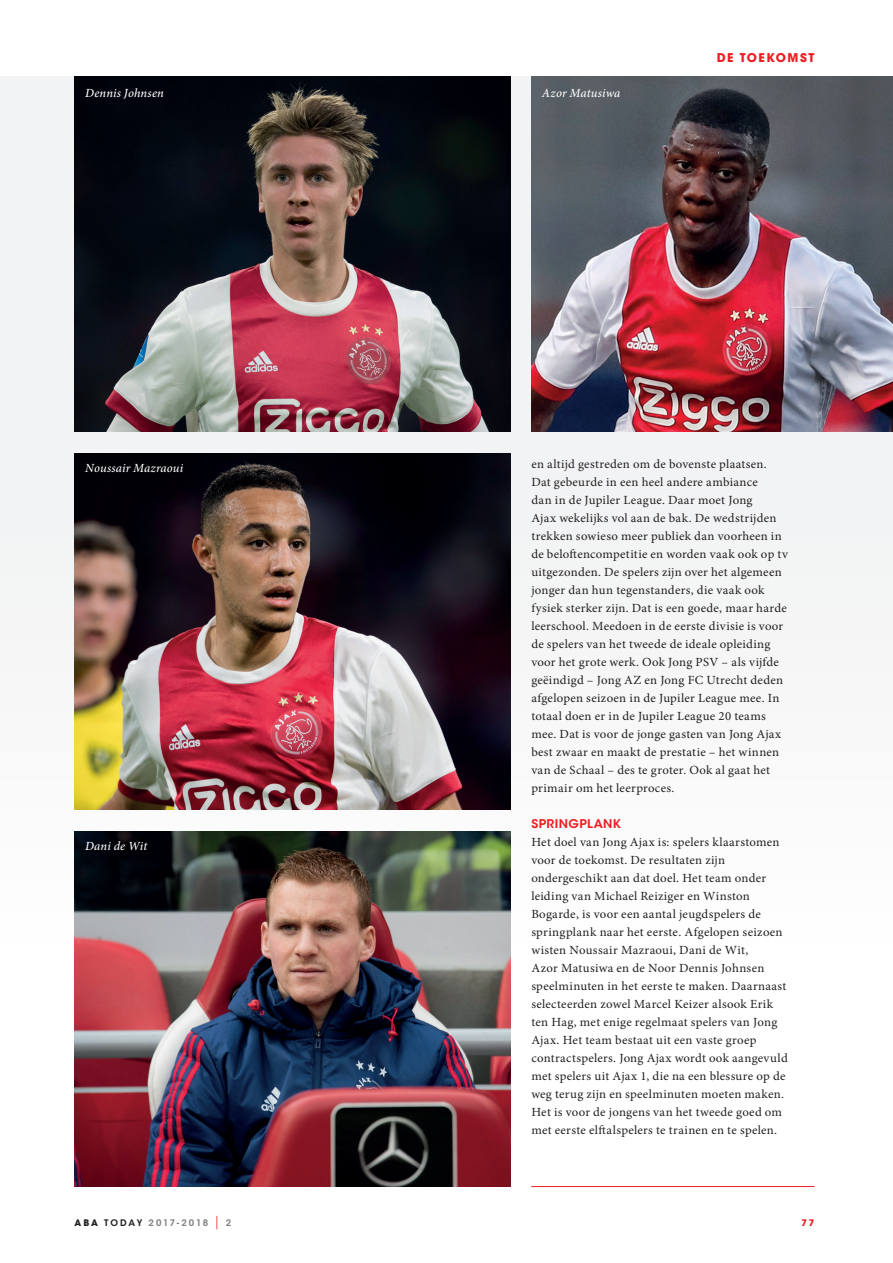
<style>
.page{position:relative;width:893px;height:1263px;background:#fff}
.page>*{position:absolute;margin:0;border:0;box-sizing:border-box;transform-origin:0 0}
.t1{font:12.45px/18px "Minion Pro";letter-spacing:.02em;color:#231f20}
.t2{font:italic 500 12.45px "Minion Pro";letter-spacing:.01em;color:#fff}
.t3{font:600 12px "ITC Avant Garde Std";letter-spacing:.03em;color:#ee1d23}
.t4{font:700 12px "ITC Avant Garde Std";letter-spacing:.125em;color:#ee1d23}
.t5{font:600 9px "ITC Avant Garde Std";letter-spacing:.19em;color:#808285}
.t6{font:700 9px "ITC Avant Garde Std";color:#ee1d23}
.s1{font-weight:700;color:#231f20}
.s2{color:#231f20}
.s3{font-weight:400;font-size:13.5px;color:#ee1d23}
</style>
<div class="page">
<div style="left:0;top:77px;width:893px;height:899px;background:#f6f6f7"></div>
<img style="left:75px;top:77px;width:435px;height:355px">
<img style="left:531px;top:77px;width:362px;height:355px">
<img style="left:75px;top:454px;width:435px;height:355px">
<img style="left:75px;top:831px;width:435px;height:355px">
<hr style="left:531px;top:1186px;width:283px;height:1px;background:#ee1d23">
<p class="t2" style="left:85px;top:85px;width:80px">Dennis Johnsen</p>
<p class="t2" style="left:542px;top:85px;width:80px">Azor Matusiwa</p>
<p class="t4" style="left:717px;top:50px;width:99px">DE TOEKOMST</p>
<p class="t2" style="left:85px;top:459px;width:99px">Noussair Mazraoui</p>
<p class="t2" style="left:85px;top:837px;width:64px">Dani de Wit</p>
<p class="t1" style="left:531px;top:455px;width:258px">en altijd gestreden om de bovenste plaatsen.<br>Dat gebeurde in een heel andere ambiance<br>dan in de Jupiler League. Daar moet Jong<br>Ajax wekelijks vol aan de bak. De wedstrijden trekken sowieso meer publiek dan voorheen in de beloftencompetitie en worden vaak ook op tv uitgezonden. De spelers zijn over het algemeen jonger dan hun tegenstanders, die vaak ook fysiek sterker zijn. Dat is een goede, maar harde leerschool. Meedoen in de eerste divisie is voor de spelers van het tweede de ideale opleiding voor het grote werk. Ook Jong PSV – als vijfde geëindigd – Jong AZ en Jong FC Utrecht deden afgelopen seizoen in de Jupiler League mee. In totaal doen er in de Jupiler League 20 teams mee. Dat is voor de jonge gasten van Jong Ajax best zwaar en maakt de prestatie – het winnen van de Schaal – des te groter. Ook al gaat het primair om het leerproces.</p>
<p class="t3" style="left:531px;top:816px;width:91px">SPRINGPLANK</p>
<p class="t1" style="left:531px;top:833px;width:258px">Het doel van Jong Ajax is: spelers klaarstomen voor de toekomst. De resultaten zijn ondergeschikt aan dat doel. Het team onder leiding van Michael Reiziger en Winston Bogarde, is voor een aantal jeugdspelers de springplank naar het eerste. Afgelopen seizoen wisten Noussair Mazraoui, Dani de Wit,<br>Azor Matusiwa en de Noor Dennis Johnsen speelminuten in het eerste te maken. Daarnaast selecteerden zowel Marcel Keizer alsook Erik ten Hag, met enige regelmaat spelers van Jong Ajax. Het team bestaat uit een vaste groep contractspelers. Jong Ajax wordt ook aangevuld met spelers uit Ajax 1, die na een blessure op de weg terug zijn en speelminuten moeten maken.<br>Het is voor de jongens van het tweede goed om met eerste elftalspelers te trainen en te spelen.</p>
<p class="t5" style="left:75px;top:1217px;width:158px"><span class="s1">ABA</span> <span class="s2">TODAY</span> 2017-2018 <span class="s3">|</span> 2</p>
<p class="t6" style="left:801px;top:1217px;width:14px">77</p>
</div>
